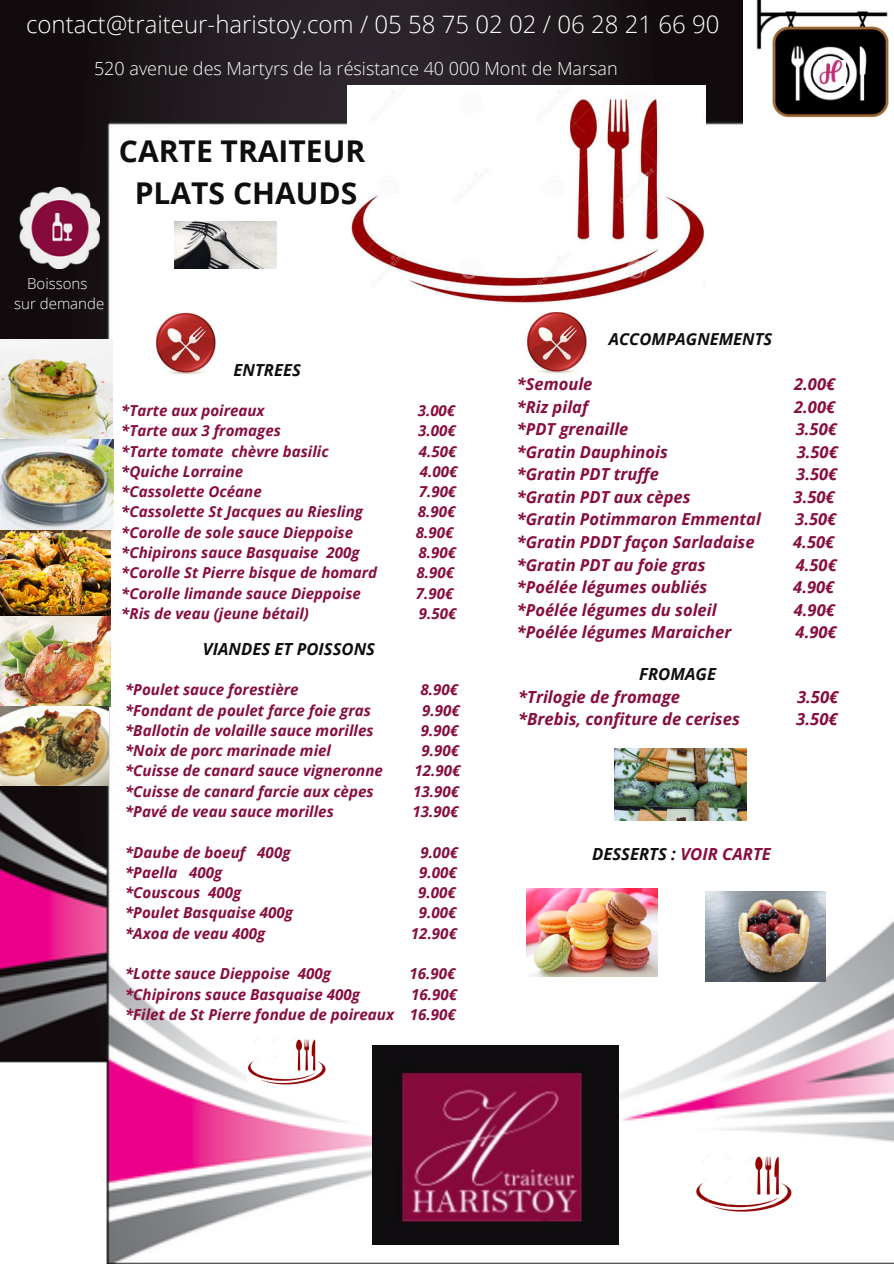
<style>
.page{position:relative;width:894px;height:1264px;background:#fff}
.page>*{position:absolute;margin:0;border:0;box-sizing:border-box;transform-origin:0 0}
.t1{font:700 30px/41.7px "Open Sans";color:#0d0f0e;text-align:center}
.t2{font:300 24px "Open Sans";color:#fff}
.t3{font:300 18px "Open Sans";color:#fff}
.t4{font:italic 700 16.65px "Open Sans";color:#870e3e}
.t5{font:italic 700 16.65px "Open Sans";color:#0d0f0e}
.t6{font:italic 700 16.5px "Open Sans";color:#870e3e}
.t7{font:italic 700 16.5px "Open Sans";color:#0d0f0e}
.t8{font:italic 700 15.15px/20.2px "Open Sans";color:#870e3e;text-align:right}
.t9{font:300 15px/20.2px "Open Sans";color:#fff;text-align:center}
.s1{color:#870e3e}
</style>
<div class="page">
<img style="left:0;top:0;width:893px;height:1263px">
<img style="left:373px;top:1045px;width:245px;height:199px">
<img style="left:743px;top:0;width:149px;height:133px">
<img style="left:524px;top:312px;width:62px;height:63px">
<img style="left:20px;top:187px;width:79px;height:81px">
<img style="left:153px;top:312px;width:63px;height:63px">
<img style="left:347px;top:85px;width:358px;height:226px">
<img style="left:695px;top:1145px;width:96px;height:69px">
<img style="left:247px;top:1030px;width:78px;height:57px">
<img style="left:817px;top:60px;width:27px;height:25px">
<img style="left:614px;top:748px;width:132px;height:72px">
<img style="left:0;top:339px;width:113px;height:191px">
<img style="left:0;top:530px;width:110px;height:176px">
<img style="left:0;top:706px;width:108px;height:79px">
<img style="left:175px;top:221px;width:101px;height:48px">
<img style="left:705px;top:891px;width:120px;height:90px">
<img style="left:526px;top:888px;width:131px;height:88px">
<h2 class="t2" style="left:26px;top:8px;width:694px">contact@traiteur-haristoy.com / 05 58 75 02 02 / 06 28 21 66 90</h2>
<p class="t3" style="left:94px;top:56px;width:525px">520 avenue des Martyrs de la résistance 40 000 Mont de Marsan</p>
<h1 class="t1" style="left:119px;top:129px;width:248px">CARTE TRAITEUR<br>PLATS CHAUDS</h1>
<p class="t9" style="left:14px;top:273px;width:91px">Boissons<br>sur demande</p>
<p class="t5" style="left:233px;top:358px;width:69px">ENTREES</p>
<p class="t8" style="left:121px;top:400px;width:145px">*Tarte aux poireaux</p>
<p class="t8" style="left:417px;top:400px;width:39px">3.00€</p>
<p class="t8" style="left:121px;top:420px;width:161px">*Tarte aux 3 fromages</p>
<p class="t8" style="left:418px;top:420px;width:39px">3.00€</p>
<p class="t8" style="left:121px;top:440px;width:209px">*Tarte tomate chèvre basilic</p>
<p class="t8" style="left:419px;top:440px;width:39px">4.50€</p>
<p class="t8" style="left:121px;top:461px;width:123px">*Quiche Lorraine</p>
<p class="t8" style="left:420px;top:461px;width:39px">4.00€</p>
<p class="t8" style="left:121px;top:481px;width:142px">*Cassolette Océane</p>
<p class="t8" style="left:418px;top:481px;width:39px">7.90€</p>
<p class="t8" style="left:121px;top:501px;width:243px">*Cassolette St Jacques au Riesling</p>
<p class="t8" style="left:418px;top:501px;width:39px">8.90€</p>
<p class="t8" style="left:121px;top:521px;width:233px">*Corolle de sole sauce Dieppoise</p>
<p class="t8" style="left:416px;top:521px;width:39px">8.90€</p>
<p class="t8" style="left:121px;top:542px;width:240px">*Chipirons sauce Basquaise 200g</p>
<p class="t8" style="left:418px;top:542px;width:39px">8.90€</p>
<p class="t8" style="left:121px;top:562px;width:257px">*Corolle St Pierre bisque de homard</p>
<p class="t8" style="left:416px;top:562px;width:39px">8.90€</p>
<p class="t8" style="left:121px;top:582px;width:241px">*Corolle limande sauce Dieppoise</p>
<p class="t8" style="left:416px;top:582px;width:39px">7.90€</p>
<p class="t8" style="left:121px;top:603px;width:189px">*Ris de veau (jeune bétail)</p>
<p class="t8" style="left:419px;top:603px;width:39px">9.50€</p>
<p class="t5" style="left:203px;top:637px;width:174px">VIANDES ET POISSONS</p>
<p class="t8" style="left:125px;top:679px;width:175px">*Poulet sauce forestière</p>
<p class="t8" style="left:420px;top:679px;width:39px">8.90€</p>
<p class="t8" style="left:125px;top:699px;width:247px">*Fondant de poulet farce foie gras</p>
<p class="t8" style="left:422px;top:699px;width:39px">9.90€</p>
<p class="t8" style="left:125px;top:720px;width:250px">*Ballotin de volaille sauce morilles</p>
<p class="t8" style="left:420px;top:720px;width:39px">9.90€</p>
<p class="t8" style="left:125px;top:740px;width:207px">*Noix de porc marinade miel</p>
<p class="t8" style="left:421px;top:740px;width:39px">9.90€</p>
<p class="t8" style="left:125px;top:760px;width:259px">*Cuisse de canard sauce vigneronne</p>
<p class="t8" style="left:414px;top:760px;width:47px">12.90€</p>
<p class="t8" style="left:125px;top:780px;width:250px">*Cuisse de canard farcie aux cèpes</p>
<p class="t8" style="left:413px;top:780px;width:47px">13.90€</p>
<p class="t8" style="left:125px;top:801px;width:210px">*Pavé de veau sauce morilles</p>
<p class="t8" style="left:412px;top:801px;width:47px">13.90€</p>
<p class="t8" style="left:125px;top:841px;width:167px">*Daube de boeuf 400g</p>
<p class="t8" style="left:420px;top:841px;width:39px">9.00€</p>
<p class="t8" style="left:125px;top:861px;width:99px">*Paella 400g</p>
<p class="t8" style="left:419px;top:861px;width:39px">9.00€</p>
<p class="t8" style="left:125px;top:882px;width:118px">*Couscous 400g</p>
<p class="t8" style="left:418px;top:882px;width:39px">9.00€</p>
<p class="t8" style="left:125px;top:902px;width:169px">*Poulet Basquaise 400g</p>
<p class="t8" style="left:419px;top:902px;width:39px">9.00€</p>
<p class="t8" style="left:125px;top:922px;width:142px">*Axoa de veau 400g</p>
<p class="t8" style="left:411px;top:922px;width:47px">12.90€</p>
<p class="t8" style="left:125px;top:963px;width:207px">*Lotte sauce Dieppoise 400g</p>
<p class="t8" style="left:409px;top:963px;width:47px">16.90€</p>
<p class="t8" style="left:125px;top:983px;width:236px">*Chipirons sauce Basquaise 400g</p>
<p class="t8" style="left:125px;top:983px;width:333px">16.90€<br>*Filet de St Pierre fondue de poireaux 16.90€</p>
<p class="t7" style="left:608px;top:327px;width:165px">ACCOMPAGNEMENTS</p>
<p class="t6" style="left:516px;top:372px;width:77px">*Semoule</p>
<p class="t6" style="left:793px;top:372px;width:43px">2.00€</p>
<p class="t6" style="left:516px;top:395px;width:73px">*Riz pilaf</p>
<p class="t6" style="left:793px;top:395px;width:43px">2.00€</p>
<p class="t6" style="left:516px;top:418px;width:113px">*PDT grenaille</p>
<p class="t6" style="left:795px;top:418px;width:43px">3.50€</p>
<p class="t6" style="left:516px;top:440px;width:153px">*Gratin Dauphinois</p>
<p class="t6" style="left:796px;top:440px;width:43px">3.50€</p>
<p class="t6" style="left:516px;top:463px;width:144px">*Gratin PDT truffe</p>
<p class="t6" style="left:796px;top:463px;width:43px">3.50€</p>
<p class="t6" style="left:516px;top:485px;width:175px">*Gratin PDT aux cèpes</p>
<p class="t6" style="left:793px;top:485px;width:43px">3.50€</p>
<p class="t6" style="left:516px;top:508px;width:245px">*Gratin Potimmaron Emmental</p>
<p class="t6" style="left:795px;top:508px;width:43px">3.50€</p>
<p class="t6" style="left:516px;top:530px;width:239px">*Gratin PDDT façon Sarladaise</p>
<p class="t6" style="left:793px;top:530px;width:43px">4.50€</p>
<p class="t6" style="left:516px;top:553px;width:190px">*Gratin PDT au foie gras</p>
<p class="t6" style="left:795px;top:553px;width:43px">4.50€</p>
<p class="t6" style="left:516px;top:575px;width:192px">*Poélée légumes oubliés</p>
<p class="t6" style="left:793px;top:575px;width:43px">4.90€</p>
<p class="t6" style="left:516px;top:598px;width:201px">*Poélée légumes du soleil</p>
<p class="t6" style="left:793px;top:598px;width:43px">4.90€</p>
<p class="t6" style="left:516px;top:620px;width:216px">*Poélée légumes Maraicher</p>
<p class="t6" style="left:795px;top:620px;width:43px">4.90€</p>
<p class="t5" style="left:639px;top:662px;width:78px">FROMAGE</p>
<p class="t4" style="left:518px;top:684px;width:163px">*Trilogie de fromage</p>
<p class="t4" style="left:796px;top:684px;width:43px">3.50€</p>
<p class="t4" style="left:518px;top:707px;width:223px">*Brebis, confiture de cerises</p>
<p class="t4" style="left:796px;top:707px;width:43px">3.50€</p>
<p class="t5" style="left:592px;top:842px;width:180px">DESSERTS : <span class="s1">VOIR CARTE</span></p>
</div>
